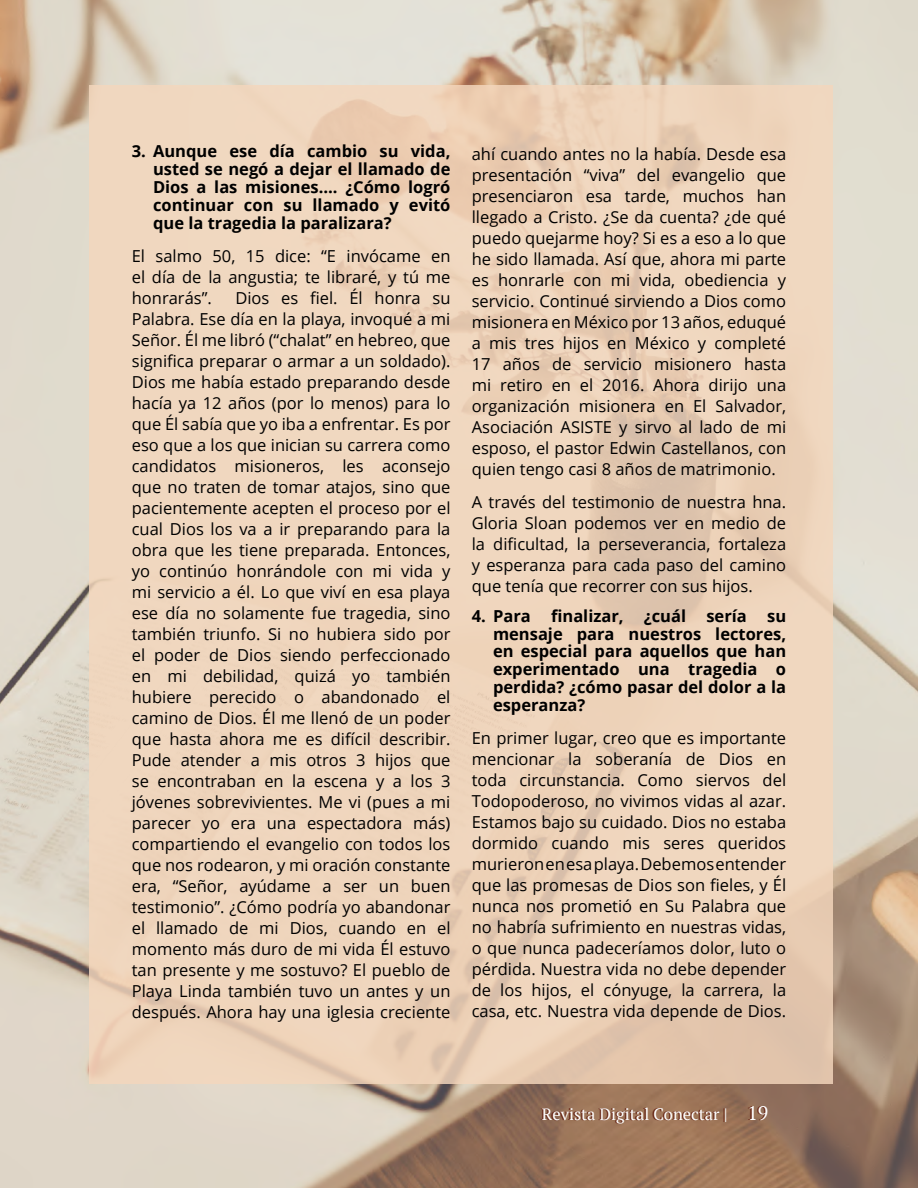
<style>
.page{position:relative;width:918px;height:1188px;background:#fff}
.page>*{position:absolute;margin:0;border:0;box-sizing:border-box;transform-origin:0 0}
.t1{font:16.5px/21px "Open Sans";color:#000;text-align:justify}
.t2{font:700 16.5px/17.9px "Open Sans";color:#000;text-align:justify}
.t3{font:16.5px "PT Serif";color:#fff}
.s1{font-size:19.5px}
</style>
<div class="page">
<img style="left:0;top:0;width:918px;height:1188px">
<div style="left:89px;top:85px;width:744px;height:999px;background:#f4d7bd"></div>
<hr style="left:0;top:117px;width:1px;height:108px;background:#a65e46">
<p class="t2" style="left:153px;top:142px;width:299px;text-indent:-21px">3. Aunque ese día cambio su vida, usted se negó a dejar el llamado de Dios a las misiones…. ¿Cómo logró continuar con su llamado y evitó que la tragedia la paralizara?</p>
<p class="t1" style="left:132px;top:245px;width:320px">El salmo 50, 15 dice: “E invócame en el día de la angustia; te libraré, y tú me honrarás”.</p>
<p class="t1" style="left:132px;top:287px;width:320px;text-indent:104px">Dios es fiel. Él honra su Palabra. Ese día en la playa, invoqué a mi Señor. Él me libró (“chalat” en hebreo, que significa preparar o armar a un soldado).<br>Dios me había estado preparando desde hacía ya 12 años (por lo menos) para lo que Él sabía que yo iba a enfrentar. Es por eso que a los que inician su carrera como candidatos misioneros, les aconsejo que no traten de tomar atajos, sino que pacientemente acepten el proceso por el cual Dios los va a ir preparando para la obra que les tiene preparada. Entonces, yo continúo honrándole con mi vida y mi servicio a él. Lo que viví en esa playa ese día no solamente fue tragedia, sino también triunfo. Si no hubiera sido por el poder de Dios siendo perfeccionado en mi debilidad, quizá yo también hubiere perecido o abandonado el camino de Dios. Él me llenó de un poder que hasta ahora me es difícil describir.<br>Pude atender a mis otros 3 hijos que se encontraban en la escena y a los 3 jóvenes sobrevivientes. Me vi (pues a mi parecer yo era una espectadora más) compartiendo el evangelio con todos los que nos rodearon, y mi oración constante era, “Señor, ayúdame a ser un buen testimonio”. ¿Cómo podría yo abandonar el llamado de mi Dios, cuando en el momento más duro de mi vida Él estuvo tan presente y me sostuvo? El pueblo de Playa Linda también tuvo un antes y un después. Ahora hay una iglesia creciente</p>
<p class="t1" style="left:472px;top:143px;width:316px">ahí cuando antes no la había. Desde esa presentación “viva” del evangelio que presenciaron esa tarde, muchos han llegado a Cristo. ¿Se da cuenta? ¿de qué puedo quejarme hoy? Si es a eso a lo que he sido llamada. Así que, ahora mi parte es honrarle con mi vida, obediencia y servicio. Continué sirviendo a Dios como misionera en México por 13 años, eduqué a mis tres hijos en México y completé 17 años de servicio misionero hasta mi retiro en el 2016. Ahora dirijo una organización misionera en El Salvador, Asociación ASISTE y sirvo al lado de mi esposo, el pastor Edwin Castellanos, con quien tengo casi 8 años de matrimonio.</p>
<p class="t1" style="left:472px;top:491px;width:316px">A través del testimonio de nuestra hna.<br>Gloria Sloan podemos ver en medio de la dificultad, la perseverancia, fortaleza y esperanza para cada paso del camino que tenía que recorrer con sus hijos.</p>
<p class="t2" style="left:493px;top:606px;width:295px;text-indent:-21px">4. Para finalizar, ¿cuál sería su mensaje para nuestros lectores, en especial para aquellos que han experimentado una tragedia o perdida? ¿cómo pasar del dolor a la esperanza?</p>
<p class="t1" style="left:472px;top:727px;width:316px">En primer lugar, creo que es importante mencionar la soberanía de Dios en toda circunstancia. Como siervos del Todopoderoso, no vivimos vidas al azar.<br>Estamos bajo su cuidado. Dios no estaba dormido cuando mis seres queridos murieron en esa playa. Debemos entender que las promesas de Dios son fieles, y Él nunca nos prometió en Su Palabra que no habría sufrimiento en nuestras vidas, o que nunca padeceríamos dolor, luto o pérdida. Nuestra vida no debe depender de los hijos, el cónyuge, la carrera, la casa, etc. Nuestra vida depende de Dios.</p>
<p class="t3" style="left:542px;top:1104px;width:228px">Revista Digital Conectar | <span class="s1">19</span></p>
</div>
